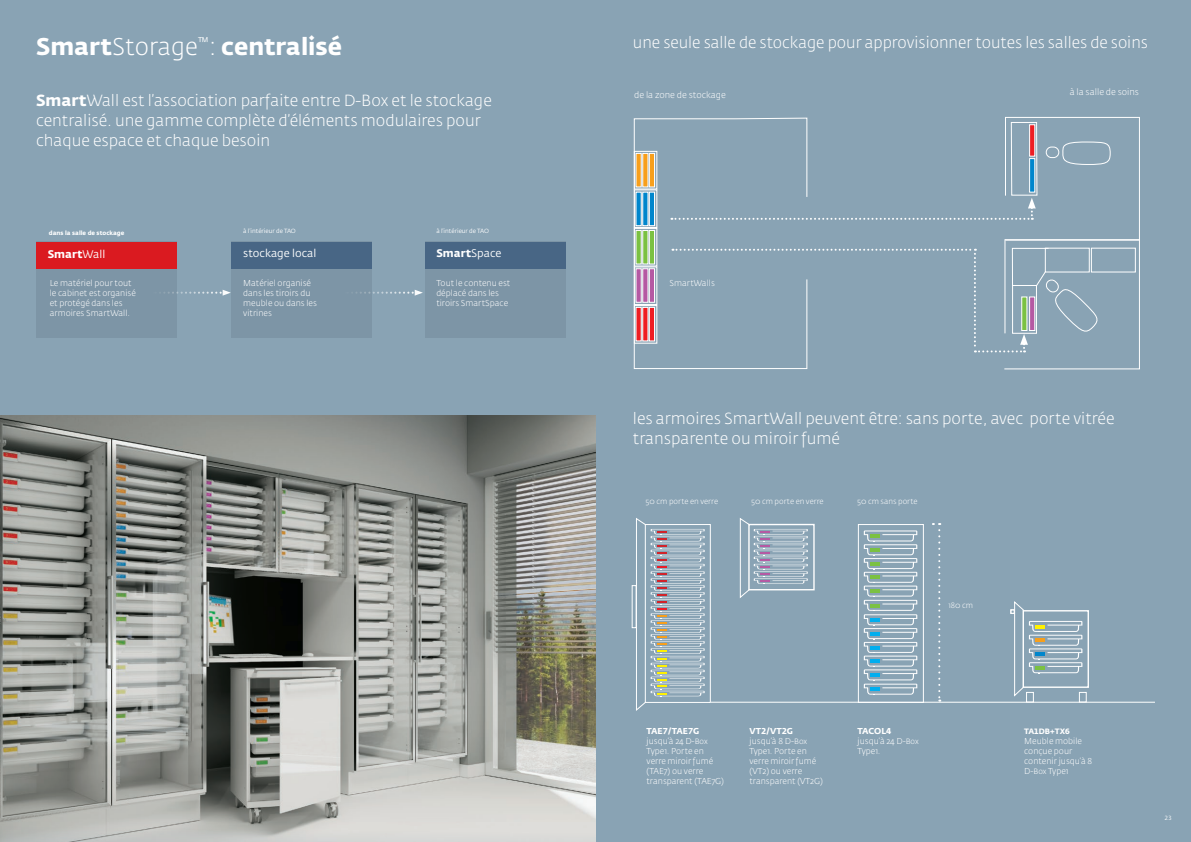
<style>
.page{position:relative;width:1191px;height:842px;background:#89a3b4}
.page>*{position:absolute;margin:0;border:0;box-sizing:border-box;transform-origin:0 0}
.t1{font:700 24px "Fedra Sans Std";color:#fff}
.t2{font:300 16px/20px "Fedra Sans Std";color:#fff}
.t3{font:700 11px "Fedra Sans Std";color:#fff}
.t4{font:11px "Fedra Sans Std";color:#fff}
.t5{font:300 9px "Fedra Sans Std";color:#fff}
.t6{font:300 8.5px/10px "Fedra Sans Std";color:#fff}
.t7{font:300 7.7px "Fedra Sans Std";color:#fff}
.t8{font:700 7.7px "Fedra Sans Std";color:#fff}
.t9{font:6px "Fedra Sans Std";color:#fff}
.t10{font:700 6px "Fedra Sans Std";color:#fff}
.s1{font-weight:300}
.s2{font-weight:700}
.s3{font-weight:400}
.s4{font-size:7.7px}
</style>
<div class="page">
<svg style="left:633px;top:117px;width:38px;height:253px;background:#9fb4c1"></svg>
<svg style="left:863px;top:530px;width:54px;height:165px;background:#9cb6c1"></svg>
<div style="left:645px;top:524px;width:66px;height:179px;border:1px solid #fff"></div>
<div style="left:858px;top:524px;width:66px;height:179px;border:1px solid #fff"></div>
<div style="left:1022px;top:610px;width:67px;height:78px;border:1px solid #fff"></div>
<div style="left:748px;top:524px;width:66px;height:66px;border:1px solid #fff"></div>
<div style="left:1026px;top:692px;width:7px;height:10px;border:1px solid #fff"></div>
<div style="left:1079px;top:692px;width:7px;height:10px;border:1px solid #fff"></div>
<div style="left:631px;top:585px;width:5px;height:43px;border:1px solid #fff"></div>
<svg style="left:649px;top:192px;width:5px;height:34px"></svg>
<svg style="left:649px;top:153px;width:5px;height:34px"></svg>
<svg style="left:649px;top:230px;width:5px;height:34px"></svg>
<svg style="left:649px;top:269px;width:5px;height:33px"></svg>
<svg style="left:649px;top:307px;width:5px;height:34px"></svg>
<svg style="left:642px;top:192px;width:6px;height:34px"></svg>
<svg style="left:642px;top:153px;width:6px;height:34px"></svg>
<svg style="left:642px;top:230px;width:6px;height:34px"></svg>
<svg style="left:642px;top:269px;width:6px;height:33px"></svg>
<svg style="left:642px;top:307px;width:6px;height:34px"></svg>
<svg style="left:636px;top:192px;width:5px;height:34px"></svg>
<svg style="left:636px;top:153px;width:5px;height:34px"></svg>
<svg style="left:636px;top:230px;width:5px;height:34px"></svg>
<svg style="left:636px;top:269px;width:5px;height:33px"></svg>
<svg style="left:636px;top:307px;width:5px;height:34px"></svg>
<svg style="left:176px;top:290px;width:55px;height:6px"></svg>
<svg style="left:372px;top:290px;width:51px;height:6px"></svg>
<svg style="left:635px;top:517px;width:69px;height:195px;background:#9caeb9"></svg>
<svg style="left:739px;top:517px;width:68px;height:82px;background:#9eb0c0"></svg>
<hr style="left:711px;top:702px;width:444px;height:1px;background:#fff">
<svg style="left:232px;top:242px;width:140px;height:96px;background:#6e879c"></svg>
<svg style="left:36px;top:242px;width:140px;height:96px;background:#977280"></svg>
<svg style="left:425px;top:242px;width:140px;height:96px;background:#6e879c"></svg>
<div style="left:671px;top:116px;width:469px;height:254px;background:#89a3b4"></div>
<img style="left:0;top:415px;width:595px;height:427px">
<svg style="left:933px;top:523px;width:7px;height:179px"></svg>
<svg style="left:1010px;top:600px;width:72px;height:98px;background:#9ab0bc"></svg>
<h1 class="t1" style="left:36px;top:31px;width:308px">Smart<span class="s1">Storage</span><sup>™</sup><span class="s1">:</span> centralisé</h1>
<h2 class="t2" style="left:633px;top:32px;width:516px">une seule salle de stockage pour approvisionner toutes les salles de soins</h2>
<h2 class="t2" style="left:36px;top:91px;width:457px"><span class="s2">Smart</span>Wall est l’association parfaite entre D-Box et le stockage centralisé. une gamme complète d’éléments modulaires pour chaque espace et chaque besoin</h2>
<p class="t5" style="left:1069px;top:86px;width:71px">à la salle de soins</p>
<p class="t5" style="left:634px;top:90px;width:93px">de la zone de stockage</p>
<p class="t10" style="left:49px;top:229px;width:77px">dans la salle de stockage</p>
<p class="t3" style="left:48px;top:248px;width:59px">Smart<span class="s3">Wall</span></p>
<p class="t9" style="left:243px;top:227px;width:54px">à l’intérieur de TAO</p>
<p class="t9" style="left:436px;top:227px;width:54px">à l’intérieur de TAO</p>
<p class="t4" style="left:243px;top:246px;width:75px">stockage local</p>
<p class="t3" style="left:436px;top:246px;width:67px">Smart<span class="s3">Space</span></p>
<p class="t6" style="left:50px;top:278px;width:88px">Le matériel pour tout le cabinet est organisé et protégé dans les armoires SmartWall.</p>
<p class="t6" style="left:243px;top:278px;width:75px">Matériel organisé dans les tiroirs du meuble ou dans les vitrines</p>
<p class="t6" style="left:436px;top:278px;width:75px">Tout le contenu est déplacé dans les tiroirs SmartSpace</p>
<p class="t6" style="left:669px;top:278px;width:47px">SmartWalls</p>
<h2 class="t2" style="left:633px;top:408px;width:483px">les armoires SmartWall peuvent être: sans porte, avec porte vitrée transparente ou miroir fumé</h2>
<p class="t7" style="left:645px;top:497px;width:74px">50 cm porte en verre</p>
<p class="t7" style="left:751px;top:497px;width:74px">50 cm porte en verre</p>
<p class="t7" style="left:857px;top:497px;width:62px">50 cm sans porte</p>
<p class="t7" style="left:948px;top:600px;width:26px">180 cm</p>
<p class="t6" style="left:646px;top:726px;width:79px"><span class="s2">TAE7/TAE7G </span>jusqu’à 24 D-<span class="s4">Box<br></span>Type1. Porte en verre miroir fumé (TAE7) ou verre transparent (TAE7G)</p>
<p class="t6" style="left:749px;top:726px;width:75px"><span class="s2">VT2/VT2G<br></span>jusqu’à 8 D-<span class="s4">Box<br></span>Type1. Porte en verre miroir fumé (VT2) ou verre transparent (VT2G)</p>
<p class="t6" style="left:857px;top:726px;width:63px"><span class="s2">TACOL4 </span>jusqu’à 24 D-<span class="s4">Box<br></span>Type1.</p>
<p class="t8" style="left:1024px;top:727px;width:47px">TA1DB+TX6</p>
<p class="t6" style="left:1024px;top:736px;width:70px">Meuble mobile conçue pour contenir jusqu’à 8<br>D-<span class="s4">Box</span> Type1</p>
<p class="t9" style="left:1164px;top:814px;width:9px">23</p>
</div>
